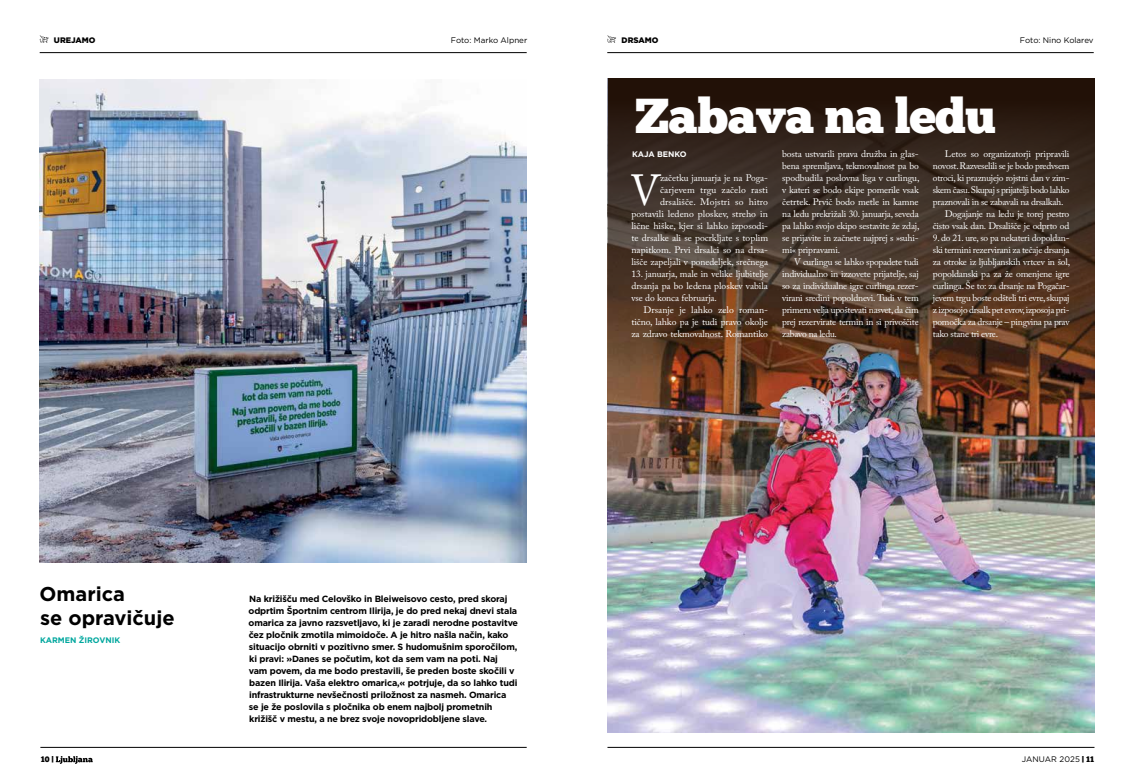
<style>
.page{position:relative;width:1134px;height:780px;background:#fff}
.page>*{position:absolute;margin:0;border:0;box-sizing:border-box;transform-origin:0 0}
.t1{font:48.7px "Chunk Five Ex";letter-spacing:-.02em;color:#fff}
.t2{font:43.3px "Adobe Caslon Pro";color:#fff}
.t3{font:700 20px/24px "Gotham";color:#000}
.t4{font:9.5px/12px "Adobe Caslon Pro";letter-spacing:-.015em;color:#fff;text-align:justify}
.t5{font:9.5px "Adobe Caslon Pro";letter-spacing:-.035em;color:#fff}
.t6{font:700 9px/12px "Gotham";letter-spacing:-.02em;color:#000}
.t7{font:8px "Gotham";color:#000}
.t8{font:700 8px "Gotham";color:#00a79e}
.t9{font:900 8px "Gotham";color:#000}
.t10{font:700 8px "Gotham";color:#fff}
.t11{font:8px "Chunk Five Ex";color:#000}
.s1{font-family:"Chunk Five Ex"}
</style>
<div class="page">
<hr style="left:40px;top:52px;width:487px;height:1px;background:#000">
<hr style="left:607px;top:52px;width:487px;height:1px;background:#000">
<hr style="left:40px;top:747px;width:487px;height:1px;background:#000">
<hr style="left:607px;top:747px;width:487px;height:1px;background:#000">
<svg style="left:56px;top:756px;width:37px;height:7px"></svg>
<svg style="left:40px;top:35px;width:9px;height:8px"></svg>
<svg style="left:607px;top:35px;width:9px;height:8px"></svg>
<img style="left:608px;top:390px;width:486px;height:343px">
<svg style="left:608px;top:78px;width:486px;height:312px;background:#453023"></svg>
<img style="left:40px;top:79px;width:486px;height:483px">
<p class="t9" style="left:54px;top:35px;width:43px">UREJAMO</p>
<p class="t9" style="left:622px;top:35px;width:38px">DRSAMO</p>
<p class="t7" style="left:451px;top:35px;width:78px">Foto: Marko Alpner</p>
<p class="t7" style="left:1020px;top:35px;width:75px">Foto: Nino Kolarev</p>
<h1 class="t1" style="left:635px;top:79px;width:363px">Zabava na ledu</h1>
<h3 class="t3" style="left:40px;top:581px;width:137px">Omarica<br>se opravičuje</h3>
<p class="t6" style="left:249px;top:593px;width:271px">Na križišču med Celovško in Bleiweisovo cesto, pred skoraj odprtim Športnim centrom Ilirija, je do pred nekaj dnevi stala omarica za javno razsvetljavo, ki je zaradi nerodne postavitve čez pločnik zmotila mimoidoče. A je hitro našla način, kako situacijo obrniti v pozitivno smer. S hudomušnim sporočilom, ki pravi: »Danes se počutim, kot da sem vam na poti. Naj vam povem, da me bodo prestavili, še preden boste skočili v bazen Ilirija. Vaša elektro omarica,« potrjuje, da so lahko tudi infrastrukturne nevšečnosti priložnost za nasmeh. Omarica<br>se je že poslovila s pločnika ob enem najbolj prometnih križišč v mestu, a ne brez svoje novopridobljene slave.</p>
<p class="t8" style="left:40px;top:634px;width:82px">KARMEN ŽIROVNIK</p>
<p class="t10" style="left:632px;top:148px;width:56px">KAJA BENKO</p>
<p class="t4" style="left:631px;top:171px;width:138px;text-align:right">začetku januarja je na Poga&shy;čarjevem trgu začelo rasti drsališče. Mojstri so hitro postavili ledeno ploskev, streho in lične hiške, kjer si lahko izposodi&shy;te drsalke ali se pocrkljate s toplim napitkom. Prvi drsalci so na drsa&shy;lišče zapeljali v ponedeljek, srečnega</p>
<p class="t4" style="left:631px;top:267px;width:138px">13. januarja, male in velike ljubitelje drsanja pa bo ledena ploskev vabila vse do konca februarja.</p>
<p class="t4" style="left:631px;top:303px;width:138px;text-indent:12px">Drsanje je lahko zelo roman&shy;tično, lahko pa je tudi pravo okolje za zdravo tekmovalnost. Romantiko</p>
<h2 class="t2" style="left:630px;top:164px;width:32px">V</h2>
<p class="t4" style="left:782px;top:147px;width:139px">bosta ustvarili prava družba in glas&shy;bena spremljava, tekmovalnost pa bo spodbudila poslovna liga v curlingu, v kateri se bodo ekipe pomerile vsak četrtek. Prvič bodo metle in kamne na ledu prekrižali 30. januarja, seveda pa lahko svojo ekipo sestavite že zdaj, se prijavite in začnete najprej s »suhi&shy;mi« pripravami.</p>
<p class="t4" style="left:782px;top:255px;width:138px;text-indent:12px">V curlingu se lahko spopadete tudi individualno in izzovete prijatelje, saj so za individualne igre curlinga rezer&shy;virani sredini popoldnevi. Tudi v tem primeru velja upoštevati nasvet, da čim prej rezervirate termin in si privoščite zabavo na ledu.</p>
<p class="t4" style="left:945px;top:147px;width:126px">Letos so organizatorji pripravili</p>
<p class="t4" style="left:933px;top:159px;width:138px">novost. Razveselili se je bodo predvsem</p>
<p class="t4" style="left:933px;top:171px;width:138px">otroci, ki praznujejo rojstni dan v zim-</p>
<p class="t5" style="left:933px;top:184px;width:138px">skem času. Skupaj s prijatelji bodo lahko</p>
<p class="t4" style="left:933px;top:195px;width:132px">praznovali in se zabavali na drsalkah.</p>
<p class="t4" style="left:945px;top:207px;width:126px">Dogajanje na ledu je torej pestro</p>
<p class="t4" style="left:933px;top:219px;width:138px">čisto vsak dan. Drsališče je odprto od</p>
<p class="t4" style="left:933px;top:231px;width:139px">9. do 21. ure, so pa nekateri dopoldan&shy;ski termini rezervirani za tečaje drsanja za otroke iz ljubljanskih vrtcev in šol, popoldanski pa za že omenjene igre curlinga. Še to: za drsanje na Pogačar&shy;jevem trgu boste odšteli tri evre, skupaj z izposojo drsalk pet evrov, izposoja pri&shy;pomočka za drsanje – pingvina pa prav tako stane tri evre.</p>
<p class="t11" style="left:41px;top:753px;width:14px">10 |</p>
<p class="t7" style="left:1022px;top:753px;width:74px">JANUAR 2025 <span class="s1">| 11</span></p>
</div>
